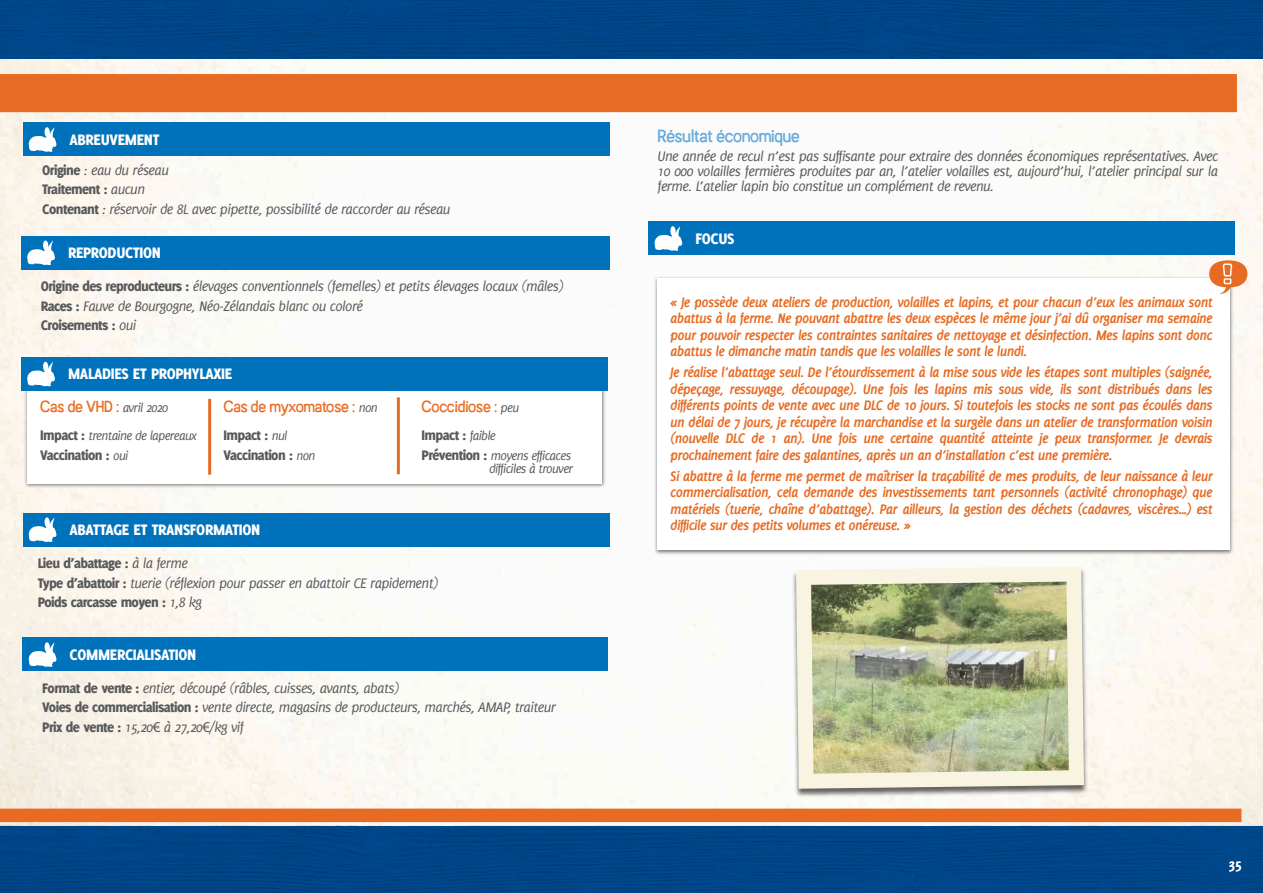
<style>
.page{position:relative;width:1263px;height:893px;background:#fff}
.page>*{position:absolute;margin:0;border:0;box-sizing:border-box;transform-origin:0 0}
.t1{font:800 16.65px "Delicious";letter-spacing:-.02em;color:#fff}
.t2{font:16.5px "Austral Sans Stamp";letter-spacing:-.02em;color:#5da9dd}
.t3{font:italic 700 15.15px/16.5px "Delicious";letter-spacing:-.045em;color:#e76b22;text-align:justify}
.t4{font:italic 15.15px/19.5px "Delicious";letter-spacing:-.04em;color:#58595b}
.t5{font:800 15.15px/19.5px "Delicious";letter-spacing:-.04em;color:#58595b}
.t6{font:15px "Austral Sans Stamp";letter-spacing:-.015em;color:#e76b22}
.t7{font:700 15px "Delicious";color:#fff}
.t8{font:italic 13.65px/13.5px "Delicious";letter-spacing:-.05em;color:#58595b;text-align:right}
.s1{font-weight:800;font-style:normal}
.s2{font-family:"Delicious";font-style:italic;font-size:13.65px;color:#58595b}
.s3{font-weight:800;font-style:normal;font-size:15.15px}
.s4{font-weight:400;font-style:italic;font-size:13.65px}
.s5{font-family:"Myriad Pro";font-style:normal}
</style>
<div class="page">
<img style="left:0;top:59px;width:1263px;height:766px">
<img style="left:0;top:0;width:1263px;height:59px">
<img style="left:0;top:825px;width:1263px;height:68px">
<div style="left:0;top:74px;width:1237px;height:38px;background:#e76b22"></div>
<div style="left:0;top:809px;width:1241px;height:13px;background:#e76b22"></div>
<img style="left:22px;top:391px;width:585px;height:99px">
<div style="left:27px;top:379px;width:575px;height:104px;background:#fff"></div>
<img style="left:280px;top:459px;width:949px;height:434px">
<img style="left:796px;top:566px;width:288px;height:223px">
<img style="left:652px;top:275px;width:583px;height:281px">
<div style="left:657px;top:279px;width:572px;height:271px;background:#fff"></div>
<svg style="left:1209px;top:260px;width:38px;height:34px"></svg>
<div style="left:23px;top:123px;width:586px;height:33px;background:#0072bc"></div>
<svg style="left:29px;top:127px;width:27px;height:25px"></svg>
<div style="left:21px;top:236px;width:588px;height:33px;background:#0072bc"></div>
<svg style="left:27px;top:240px;width:28px;height:25px"></svg>
<div style="left:21px;top:357px;width:587px;height:34px;background:#0072bc"></div>
<svg style="left:27px;top:362px;width:28px;height:24px"></svg>
<hr style="left:208px;top:399px;width:3px;height:76px;background:#e76b22">
<hr style="left:397px;top:397px;width:3px;height:77px;background:#e76b22">
<div style="left:23px;top:513px;width:586px;height:33px;background:#0072bc"></div>
<svg style="left:29px;top:517px;width:27px;height:25px"></svg>
<div style="left:23px;top:638px;width:585px;height:33px;background:#0072bc"></div>
<svg style="left:29px;top:642px;width:27px;height:25px"></svg>
<div style="left:649px;top:222px;width:586px;height:33px;background:#0072bc"></div>
<svg style="left:654px;top:226px;width:28px;height:25px"></svg>
<p class="t1" style="left:70px;top:130px;width:91px">ABREUVEMENT</p>
<p class="t4" style="left:42px;top:160px;width:410px"><span class="s1">Origine</span> : eau du réseau<br><span class="s1">Traitement :</span> aucun<br><span class="s1">Contenant</span> : réservoir de 8L avec pipette, possibilité de raccorder au réseau</p>
<p class="t1" style="left:68px;top:243px;width:94px">REPRODUCTION</p>
<p class="t4" style="left:41px;top:276px;width:524px"><span class="s1">Origine des reproducteurs :</span> élevages conventionnels (femelles) et petits élevages locaux (mâles)<br><span class="s1">Races :</span> Fauve de Bourgogne, Néo-Zélandais blanc ou coloré<br><span class="s1">Croisements :</span> oui</p>
<p class="t1" style="left:68px;top:364px;width:166px">MALADIES ET PROPHYLAXIE</p>
<p class="t6" style="left:40px;top:395px;width:130px">Cas de VHD : <span class="s2">avril 2020</span></p>
<p class="t8" style="left:40px;top:429px;width:158px"><span class="s3">Impact :</span> trentaine de lapereaux</p>
<p class="t5" style="left:40px;top:445px;width:90px">Vaccination : <span class="s4">oui</span></p>
<p class="t6" style="left:224px;top:395px;width:156px">Cas de myxomatose : <span class="s2">non</span></p>
<p class="t5" style="left:224px;top:426px;width:94px">Impact : <span class="s4">nul<br></span>Vaccination : <span class="s4">non</span></p>
<p class="t1" style="left:70px;top:520px;width:192px">ABATTAGE ET TRANSFORMATION</p>
<p class="t6" style="left:422px;top:395px;width:99px">Coccidiose : <span class="s2">peu</span></p>
<p class="t5" style="left:422px;top:426px;width:76px">Impact : <span class="s4">faible</span></p>
<p class="t8" style="left:422px;top:449px;width:153px"><span class="s3">Prévention :</span> moyens efficaces difficiles à trouver</p>
<p class="t4" style="left:38px;top:553px;width:402px"><span class="s1">Lieu d’abattage :</span> à la ferme<br><span class="s1">Type d’abattoir :</span> tuerie (réflexion pour passer en abattoir CE rapidement)<br><span class="s1">Poids carcasse moyen :</span> 1,8 kg</p>
<p class="t1" style="left:70px;top:645px;width:128px">COMMERCIALISATION</p>
<p class="t4" style="left:42px;top:678px;width:515px"><span class="s1">Format de vente :</span> entier, découpé (râbles, cuisses, avants, abats)<br><span class="s1">Voies de commercialisation :</span> vente directe, magasins de producteurs, marchés, AMAP, traiteur<br><span class="s1">Prix de vente :</span> 15,20<span class="s5">€</span> à 27,20<span class="s5">€</span>/kg vif</p>
<p class="t2" style="left:657px;top:123px;width:144px">Résultat économique</p>
<p class="t4" style="left:657px;top:148px;width:562px;line-height:15px;text-align:justify">Une année de recul n’est pas suffisante pour extraire des données économiques représentatives. Avec 10 000 volailles fermières produites par an, l’atelier volailles est, aujourd’hui, l’atelier principal sur la ferme. L’atelier lapin bio constitue un complément de revenu.</p>
<p class="t1" style="left:695px;top:229px;width:41px">FOCUS</p>
<p class="t3" style="left:670px;top:294px;width:544px">« Je possède deux ateliers de production, volailles et lapins, et pour chacun d’eux les animaux sont abattus à la ferme. Ne pouvant abattre les deux espèces le même jour j’ai dû organiser ma semaine pour pouvoir respecter les contraintes sanitaires de nettoyage et désinfection. Mes lapins sont donc abattus le dimanche matin tandis que les volailles le sont le lundi.</p>
<p class="t3" style="left:670px;top:364px;width:544px">Je réalise l’abattage seul. De l’étourdissement à la mise sous vide les étapes sont multiples (saignée, dépeçage, ressuyage, découpage). Une fois les lapins mis sous vide, ils sont distribués dans les différents points de vente avec une DLC de 10 jours. Si toutefois les stocks ne sont pas écoulés dans un délai de 7 jours, je récupère la marchandise et la surgèle dans un atelier de transformation voisin (nouvelle DLC de 1 an). Une fois une certaine quantité atteinte je peux transformer. Je devrais prochainement faire des galantines, après un an d’installation c’est une première.</p>
<p class="t3" style="left:670px;top:467px;width:544px">Si abattre à la ferme me permet de maîtriser la traçabilité de mes produits, de leur naissance à leur commercialisation, cela demande des investissements tant personnels (activité chronophage) que matériels (tuerie, chaîne d’abattage). Par ailleurs, la gestion des déchets (cadavres, viscères…) est difficile sur des petits volumes et onéreuse. »</p>
<p class="t7" style="left:1228px;top:855px;width:15px">35</p>
</div>
